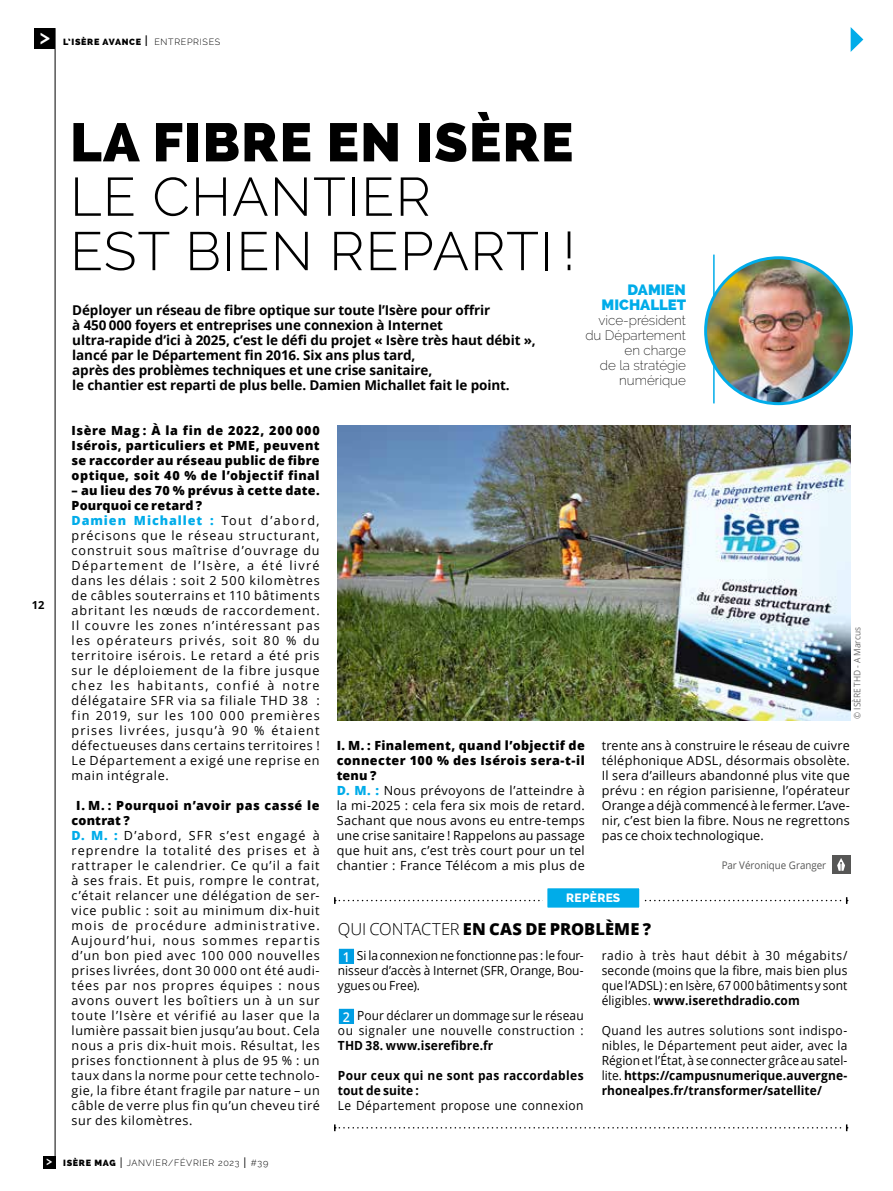
<style>
.page{position:relative;width:893px;height:1191px;background:#fff}
.page>*{position:absolute;margin:0;border:0;box-sizing:border-box;transform-origin:0 0}
.t1{font:300 54px/54.4px "Raleway";letter-spacing:.025em;color:#000}
.t2{font:800 54px "Raleway";letter-spacing:.025em;color:#000}
.t3{font:600 21px "Raleway";color:#fff}
.t4{font:800 16.5px "Open Sans";letter-spacing:.005em;color:#000}
.t5{font:800 15px/15px "Raleway";color:#00ace9;text-align:right}
.t6{font:700 13.5px/15px "Open Sans";letter-spacing:-.01em;color:#000}
.t7{font:200 13.5px/15px "Raleway";color:#000;text-align:right}
.t8{font:12.6px/15px "Open Sans";letter-spacing:.06em;color:#000}
.t9{font:12.6px/15px "Open Sans";letter-spacing:.06em;color:#000;text-align:justify;scale:.95 1}
.t10{font:12.6px/15px "Open Sans";letter-spacing:.025em;color:#000}
.t11{font:800 12.6px/15px "Open Sans";letter-spacing:.035em;color:#000;text-align:justify}
.t12{font:700 12.6px/15px "Open Sans";letter-spacing:.025em;color:#000;scale:.95 1}
.t13{font:12.6px "Open Sans";letter-spacing:.04em;color:#000;scale:.95 1}
.t14{font:800 12px "Raleway";letter-spacing:.025em;color:#fff}
.t15{font:600 12px "Raleway";color:#fff}
.t16{font:700 11.1px "Open Sans";color:#000}
.t17{font:10.5px "Open Sans";color:#565655;scale:.93 1}
.t18{font:300 9px "Raleway";letter-spacing:.075em;color:#000}
.t19{font:800 9px "Raleway";letter-spacing:.075em;color:#000}
.t20{font:9px "Open Sans";letter-spacing:-.01em;color:#6e6e6e;scale:.93 1}
.s1{font-weight:400;font-size:15px}
.s2{font-weight:300}
.s3{font-weight:800}
.s4{font-weight:800;color:#00ace9}
.s5{font-weight:600;font-size:13.5px;color:#fff}
.s6{font-weight:700}
.s7{font-size:15px}
</style>
<div class="page">
<hr style="left:55px;top:28px;width:1px;height:1134px;background:#000">
<div style="left:34px;top:28px;width:21px;height:21px;background:#000"></div>
<div style="left:43px;top:1155px;width:12px;height:13px;background:#000"></div>
<img style="left:337px;top:425px;width:514px;height:295px">
<svg style="left:851px;top:27px;width:12px;height:25px"></svg>
<div style="left:832px;top:855px;width:18px;height:18px;background:#565655"></div>
<svg style="left:837px;top:858px;width:8px;height:13px"></svg>
<hr style="left:713px;top:254px;width:2px;height:149px;background:#00ace9">
<img style="left:706px;top:258px;width:145px;height:146px;border-radius:73px">
<div style="left:704px;top:256px;width:149px;height:149px;border:3px solid #00ace9;border-radius:50%"></div>
<svg style="left:334px;top:897px;width:514px;height:7px"></svg>
<svg style="left:334px;top:1124px;width:514px;height:7px"></svg>
<svg style="left:338px;top:948px;width:16px;height:16px"></svg>
<svg style="left:338px;top:1008px;width:16px;height:16px"></svg>
<div style="left:545px;top:886px;width:96px;height:24px;background:#00ace9"></div>
<div style="left:543px;top:883px;width:101px;height:29px;border:4px solid #fff"></div>
<h2 class="t3" style="left:39px;top:24px;width:12px">&gt;</h2>
<p class="t19" style="left:63px;top:36px;width:159px">L’ISÈRE AVANCE <span class="s1">I</span> <span class="s2">ENTREPRISES</span></p>
<p class="t16" style="left:32px;top:597px;width:14px">12</p>
<h1 class="t2" style="left:70px;top:111px;width:505px">LA FIBRE EN ISÈRE</h1>
<h1 class="t1" style="left:70px;top:169px;width:507px">LE CHANTIER<br>EST BIEN REPARTI !</h1>
<p class="t6" style="left:72px;top:302px;width:465px">Déployer un réseau de fibre optique sur toute l’Isère pour offrir<br>à 450 000 foyers et entreprises une connexion à Internet<br>ultra-rapide d’ici à 2025, c’est le défi du projet « Isère très haut débit », lancé par le Département fin 2016. Six ans plus tard,<br>après des problèmes techniques et une crise sanitaire,<br>le chantier est reparti de plus belle. Damien Michallet fait le point.</p>
<p class="t5" style="left:602px;top:282px;width:86px">DAMIEN<br>MICHALLET</p>
<p class="t7" style="left:585px;top:313px;width:102px">vice-président du Département en charge<br>de la stratégie numérique</p>
<p class="t11" style="left:72px;top:422px;width:250px">Isère Mag : À la fin de 2022, 200 000<br>Isérois, particuliers et PME, peuvent se raccorder au réseau public de fibre optique, soit 40 % de l’objectif final</p>
<p class="t8" style="left:72px;top:483px;width:250px"><span class="s3">– au lieu des 70 % prévus à cette date.<br>Pourquoi ce retard ?<br></span><span class="s4">Damien Michallet :</span> Tout d’abord, précisons que le réseau structurant, construit sous maîtrise d’ouvrage du Département de l’Isère, a été livré dans les délais : soit 2 500 kilomètres de câbles souterrains et 110 bâtiments abritant les nœuds de raccordement.<br>Il couvre les zones n’intéressant pas les opérateurs privés, soit 80 % du territoire isérois. Le retard a été pris sur le déploiement de la fibre jusque chez les habitants, confié à notre délégataire SFR via sa filiale THD 38 : fin 2019, sur les 100 000 premières prises livrées, jusqu’à 90 % étaient défectueuses dans certains territoires !<br>Le Département a exigé une reprise en main intégrale.</p>
<p class="t8" style="left:72px;top:797px;width:250px;text-indent:5px"><span class="s3">I. M. : Pourquoi n’avoir pas cassé le contrat ?<br></span><span class="s4">D. M. :</span> D’abord, SFR s’est engagé à reprendre la totalité des prises et à rattraper le calendrier. Ce qu’il a fait à ses frais. Et puis, rompre le contrat, c’était relancer une délégation de ser&shy;vice public : soit au minimum dix-huit mois de procédure administrative.<br>Aujourd’hui, nous sommes repartis d’un bon pied avec 100 000 nouvelles prises livrées, dont 30 000 ont été audi&shy;tées par nos propres équipes : nous avons ouvert les boîtiers un à un sur toute l’Isère et vérifié au laser que la lumière passait bien jusqu’au bout. Cela nous a pris dix-huit mois. Résultat, les prises fonctionnent à plus de 95 % : un taux dans la norme pour cette technolo&shy;gie, la fibre étant fragile par nature – un câble de verre plus fin qu’un cheveu tiré sur des kilomètres.</p>
<p class="t20" style="left:851px;top:718px;width:100px;rotate:-90deg">© ISÈRE THD - A Marcus</p>
<p class="t10" style="left:337px;top:738px;width:250px"><span class="s3">I. M. : Finalement, quand l’objectif de connecter 100 % des Isérois sera-t-il tenu ?<br></span><span class="s4">D. M. :</span> Nous prévoyons de l’atteindre à la mi-2025 : cela fera six mois de retard.<br>Sachant que nous avons eu entre-temps une crise sanitaire ! Rappelons au passage que huit ans, c’est très court pour un tel chantier : France Télécom a mis plus de</p>
<p class="t8" style="left:602px;top:738px;width:250px;text-align:justify">trente ans à construire le réseau de cuivre téléphonique ADSL, désormais obsolète.<br>Il sera d’ailleurs abandonné plus vite que prévu : en région parisienne, l’opérateur Orange a déjà commencé à le fermer. L’ave&shy;nir, c’est bien la fibre. Nous ne regrettons pas ce choix technologique.</p>
<p class="t17" style="left:722px;top:857px;width:114px">Par Véronique Granger</p>
<p class="t14" style="left:566px;top:891px;width:56px">REPÈRES</p>
<h3 class="t4" style="left:338px;top:916px;width:315px"><span class="s2">QUI CONTACTER</span> EN CAS DE PROBLÈME ?</h3>
<p class="t9" style="left:338px;top:948px;width:260px;text-indent:5px"><span class="s5">1</span> Si la connexion ne fonctionne pas : le four&shy;nisseur d’accès à Internet (SFR, Orange, Bou&shy;ygues ou Free).</p>
<p class="t9" style="left:338px;top:1008px;width:260px;text-align:center"><span class="s5">2</span> Pour déclarer un dommage sur le réseau ou signaler une nouvelle construction :</p>
<p class="t12" style="left:338px;top:1038px;width:165px">THD 38. www.iserefibre.fr</p>
<p class="t12" style="left:338px;top:1068px;width:260px">Pour ceux qui ne sont pas raccordables tout de suite :</p>
<p class="t13" style="left:338px;top:1097px;width:260px">Le Département propose une connexion</p>
<p class="t9" style="left:602px;top:948px;width:260px">radio à très haut débit à 30 mégabits/ seconde (moins que la fibre, mais bien plus que l’ADSL) : en Isère, 67 000 bâtiments y sont éligibles. <span class="s6">www.iserethdradio.com</span></p>
<p class="t9" style="left:602px;top:1023px;width:260px">Quand les autres solutions sont indispo&shy;nibles, le Département peut aider, avec la Région et l’État, à se connecter grâce au satel&shy;lite. <span class="s6">https://campusnumerique.auvergne&shy;rhonealpes.fr/transformer/satellite/</span></p>
<p class="t15" style="left:46px;top:1153px;width:8px">&gt;</p>
<p class="t18" style="left:63px;top:1157px;width:207px"><span class="s3">ISÈRE MAG</span> <span class="s7">I</span> JANVIER/FÉVRIER 2023 <span class="s7">I</span> #39</p>
</div>
